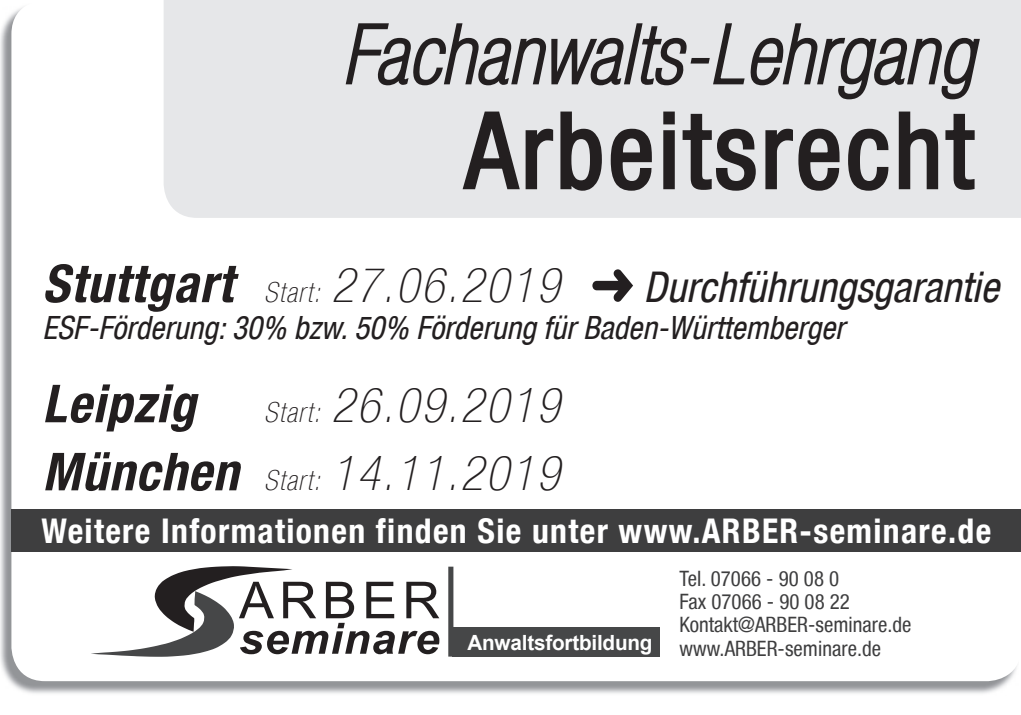
<style>
.page{position:relative;width:1021px;height:715px;background:#fff}
.page>*{position:absolute;margin:0;border:0;box-sizing:border-box;transform-origin:0 0}
.t1{font:condensed 104.8px "Helvetica Neue LT";letter-spacing:.04em;color:#231f20}
.t2{font:italic 100 condensed 81.6px "Helvetica Neue LT";letter-spacing:.02em;color:#231f20}
.t3{font:italic 700 condensed 52.4px "Helvetica Neue LT";letter-spacing:.02em;color:#231f20}
.t4{font:italic 100 condensed 48.4px/68px "Helvetica Neue LT";letter-spacing:.05em;color:#231f20;text-align:right}
.t5{font:italic condensed 42.4px "Helvetica Neue LT";color:#231f20}
.t6{font:700 condensed 34px "Helvetica Neue LT";letter-spacing:.04em;color:#fff}
.t7{font:italic condensed 32px "Helvetica Neue LT";color:#231f20}
.t8{font:condensed 21.2px/23.2px "Helvetica Neue LT";color:#3e3e3f}
.t9{font:700 20.8px "Arial";letter-spacing:-.01em;color:#fff}
.s1{font-weight:700;font-size:52.4px}
.s2{font-size:28px}
</style>
<div class="page">
<img style="left:0;top:7px;width:1017px;height:687px">
<div style="left:11px;top:0;width:1009px;height:681px;background:#fff;border-radius:34px"></div>
<div style="left:448px;top:566px;width:5px;height:90px;background:#464748"></div>
<svg style="left:91px;top:566px;width:348px;height:90px"></svg>
<div style="left:452px;top:627px;width:207px;height:29px;background:#464748"></div>
<div style="left:11px;top:509px;width:1009px;height:42px;background:#3e3e3f"></div>
<div style="left:164px;top:0;width:856px;height:218px;background:#e6e7e9"></div>
<svg style="left:344px;top:22px;width:344px;height:71px;background:#afaeb0"></svg>
<div style="left:691px;top:58px;width:18px;height:5px;border:3px solid #231f20"></div>
<svg style="left:711px;top:22px;width:270px;height:79px;background:#b4b3b5"></svg>
<svg style="left:461px;top:110px;width:142px;height:82px;background:#bebec0"></svg>
<svg style="left:609px;top:127px;width:44px;height:65px;background:#acacad"></svg>
<div style="left:663px;top:130px;width:11px;height:59px;border:3px solid #231f20"></div>
<div style="left:663px;top:111px;width:11px;height:13px;border:3px solid #231f20"></div>
<svg style="left:681px;top:112px;width:76px;height:80px;background:#b9b9bb"></svg>
<svg style="left:764px;top:127px;width:126px;height:65px;background:#b5b5b7"></svg>
<svg style="left:897px;top:110px;width:79px;height:82px;background:#b9b9ba"></svg>
<svg style="left:592px;top:269px;width:41px;height:33px"></svg>
<h2 class="t2" style="left:342px;top:8px;width:632px">Fachanwalts-Lehrgang</h2>
<h1 class="t1" style="left:465px;top:90px;width:509px">Arbeitsrecht</h1>
<h3 class="t4" style="left:42px;top:250px;width:518px"><span class="s1">Stuttgart</span> <span class="s2">Start:</span> 27.06.2019</h3>
<h3 class="t5" style="left:643px;top:262px;width:357px">Durchführungsgarantie</h3>
<h3 class="t7" style="left:42px;top:309px;width:803px">ESF-Förderung: 30% bzw. 50% Förderung für Baden-Württemberger</h3>
<h3 class="t3" style="left:42px;top:372px;width:154px">Leipzig</h3>
<h3 class="t4" style="left:42px;top:370px;width:518px"><span class="s2">Start:</span> 26.09.2019<br><span class="s1">München</span> <span class="s2">Start:</span> 14.11.2019</h3>
<h3 class="t6" style="left:41px;top:510px;width:951px">Weitere Informationen finden Sie unter www.ARBER-seminare.de</h3>
<p class="t8" style="left:679px;top:566px;width:233px">Tel. 07066 - 90 08 0<br>Fax 07066 - 90 08 22<br>Kontakt@ARBER-seminare.de</p>
<p class="t9" style="left:467px;top:627px;width:187px">Anwaltsfortbildung</p>
<p class="t8" style="left:679px;top:636px;width:203px">www.ARBER-seminare.de</p>
</div>
